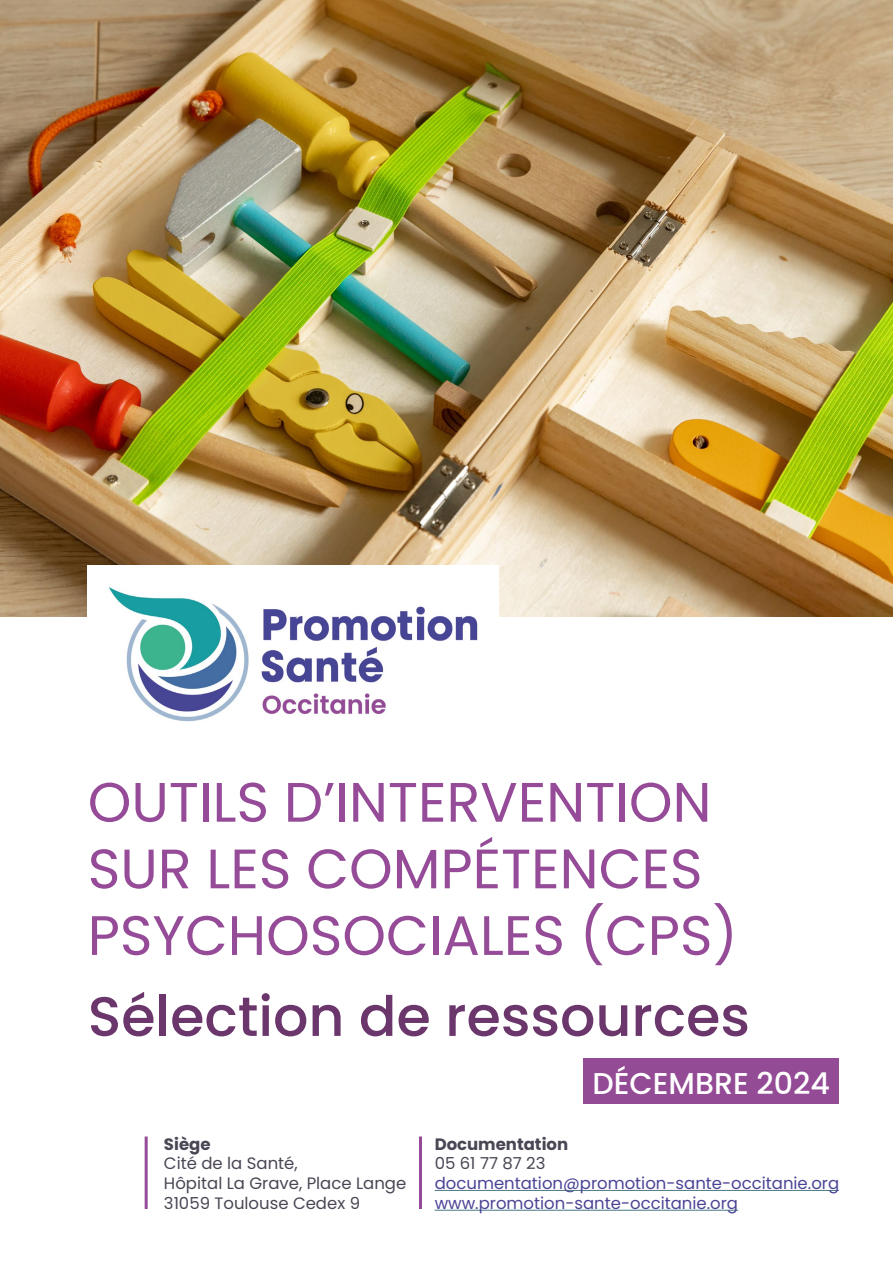
<style>
.page{position:relative;width:893px;height:1263px;background:#fff}
.page>*{position:absolute;margin:0;border:0;box-sizing:border-box;transform-origin:0 0}
.t1{font:55.5px/66.6px "Poppins";color:#954b97}
.t2{font:500 55.5px "Poppins";color:#6b366c}
.t3{font:500 30px "Poppins";color:#fff}
.t4{font:16.5px/19.8px "Poppins";color:#4b4495}
.t5{font:16.5px/19.8px "Poppins";color:#4b4654}
.t6{font:700 16.5px "Poppins";color:#4b4654}
</style>
<div class="page">
<img style="left:1px;top:0;width:891px;height:617px">
<img style="left:88px;top:566px;width:410px;height:156px">
<hr style="left:435px;top:1190px;width:404px;height:1px;background:#467886">
<hr style="left:435px;top:1210px;width:303px;height:1px;background:#467886">
<hr style="left:419px;top:1136px;width:3px;height:73px;background:#954b97">
<hr style="left:145px;top:1136px;width:3px;height:73px;background:#954b97">
<div style="left:583px;top:1058px;width:256px;height:46px;background:#934b95"></div>
<h1 class="t1" style="left:88px;top:769px;width:651px">OUTILS D’INTERVENTION<br>SUR LES COMPÉTENCES<br>PSYCHOSOCIALES (CPS)</h1>
<h1 class="t2" style="left:88px;top:984px;width:664px">Sélection de ressources</h1>
<p class="t6" style="left:164px;top:1134px;width:48px">Siège</p>
<p class="t5" style="left:164px;top:1154px;width:244px">Cité de la Santé,<br>Hôpital La Grave, Place Lange<br>31059 Toulouse Cedex 9</p>
<h2 class="t3" style="left:592px;top:1066px;width:239px">DÉCEMBRE 2024</h2>
<p class="t6" style="left:435px;top:1134px;width:135px">Documentation</p>
<p class="t5" style="left:435px;top:1154px;width:112px">05 61 77 87 23</p>
<p class="t4" style="left:435px;top:1173px;width:406px">documentation@promotion-sante-occitanie.org www.promotion-sante-occitanie.org</p>
</div>
